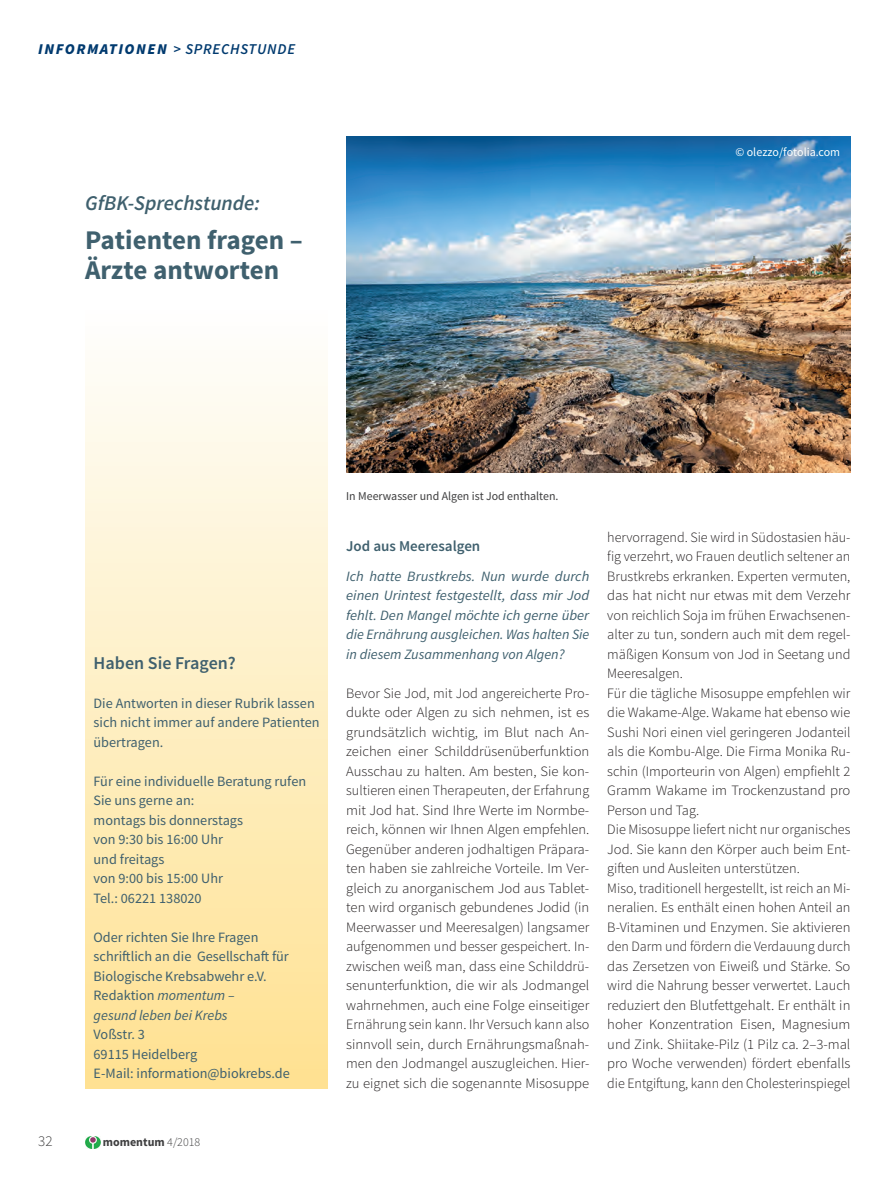
<style>
.page{position:relative;width:893px;height:1191px;background:#fff}
.page>*{position:absolute;margin:0;border:0;box-sizing:border-box;transform-origin:0 0}
.t1{font:27px/30px "Source Sans Pro Bold 3";color:#3f606e}
.t2{font:italic 600 21px "Source Sans Pro";color:#3f606e}
.t3{font:18px "Source Sans Pro Semibold 3";color:#3f606e}
.t4{font:italic 900 15px "Source Sans Pro";letter-spacing:.1em;color:#003a6f}
.t5{font:600 15px "Source Sans Pro";color:#3f606e}
.t6{font:300 15px "Source Sans Pro";color:#3e3e3f}
.t7{font:300 14.25px/19.5px "Source Sans Pro";color:#231f20;text-align:justify}
.t8{font:14.25px/19.5px "Source Sans Pro Regular 3";color:#3f606e}
.t9{font:italic 14.25px/19.5px "Source Sans Pro";color:#3f606e;text-align:justify}
.t10{font:14.25px "Source Sans Pro It 2";color:#3f606e}
.t11{font:12px "Source Sans Pro Regular 2";color:#3e3e3f}
.t12{font:12px "Source Sans Pro";color:#fff}
.t13{font:700 12px "Source Sans Pro";color:#3e3e3f}
.s1{font-weight:600}
.s2{font-family:"Source Sans Pro It 2"}
.s3{font-weight:300}
</style>
<div class="page">
<img style="left:85px;top:1136px;width:15px;height:12px">
<div style="left:86px;top:65px;width:241px;height:1023px;background:linear-gradient(to bottom,#fff,#fee295)"></div>
<img style="left:346px;top:136px;width:504px;height:336px">
<p class="t4" style="left:38px;top:39px;width:258px">INFORMATIONEN <span class="s1">&gt; SprEchstunDE</span></p>
<h2 class="t2" style="left:85px;top:190px;width:177px">GfbK-Sprechstunde:</h2>
<h1 class="t1" style="left:85px;top:226px;width:219px">Patienten fragen –<br>Ärzte antworten</h1>
<p class="t12" style="left:735px;top:145px;width:106px">© olezzo/fotolia.com</p>
<p class="t3" style="left:94px;top:651px;width:144px">Haben Sie Fragen?</p>
<p class="t8" style="left:94px;top:693px;width:228px">Die Antworten in dieser Rubrik lassen sich nicht immer auf andere Patienten übertragen.</p>
<p class="t8" style="left:94px;top:771px;width:214px">Für eine individuelle Beratung rufen<br>Sie uns gerne an:<br>montags bis donnerstags<br>von 9:30 bis 16:00 Uhr<br>und freitags<br>von 9:00 bis 15:00 Uhr<br>Tel.: 06221 138020</p>
<p class="t8" style="left:94px;top:927px;width:197px">Oder richten Sie Ihre Fragen schriftlich an die Gesellschaft für<br>Biologische Krebsabwehr e.V.<br>Redaktion <span class="s2">momentum –</span></p>
<p class="t10" style="left:94px;top:1006px;width:136px">gesund leben bei Krebs</p>
<p class="t8" style="left:94px;top:1025px;width:198px">Voßstr. 3<br>69115 Heidelberg<br>E-Mail: information@biokrebs.de</p>
<p class="t6" style="left:38px;top:1132px;width:16px">32</p>
<p class="t13" style="left:103px;top:1134px;width:99px">momentum <span class="s3">4/2018</span></p>
<p class="t11" style="left:346px;top:488px;width:214px">In Meerwasser und Algen ist Jod enthalten.</p>
<p class="t5" style="left:346px;top:537px;width:136px">Jod aus Meeresalgen</p>
<p class="t9" style="left:346px;top:566px;width:245px">Ich hatte Brustkrebs. Nun wurde durch einen Urintest festgestellt, dass mir Jod fehlt. Den Mangel möchte ich gerne über die Ernährung ausgleichen. Was halten Sie in diesem Zusammenhang von Algen?</p>
<p class="t7" style="left:346px;top:683px;width:245px">Bevor Sie Jod, mit Jod angereicherte Pro&shy;dukte oder Algen zu sich nehmen, ist es grundsätzlich wichtig, im Blut nach An&shy;zeichen einer Schilddrüsenüberfunktion Ausschau zu halten. Am besten, Sie kon&shy;sultieren einen Therapeuten, der Erfahrung mit Jod hat. Sind Ihre Werte im Normbe&shy;reich, können wir Ihnen Algen empfehlen.<br>Gegenüber anderen jodhaltigen Präpara&shy;ten haben sie zahlreiche Vorteile. Im Ver&shy;gleich zu anorganischem Jod aus Tablet&shy;ten wird organisch gebundenes Jodid (in Meerwasser und Meeresalgen) langsamer aufgenommen und besser gespeichert. In&shy;zwischen weiß man, dass eine Schilddrü&shy;senunterfunktion, die wir als Jodmangel wahrnehmen, auch eine Folge einseitiger Ernährung sein kann. Ihr Versuch kann also sinnvoll sein, durch Ernährungsmaßnah&shy;men den Jodmangel auszugleichen. Hier&shy;zu eignet sich die sogenannte Misosuppe</p>
<p class="t7" style="left:607px;top:527px;width:245px;text-align:left">hervorragend. Sie wird in Südostasien häu&shy;fig verzehrt, wo Frauen deutlich seltener an Brustkrebs erkranken. Experten vermuten, das hat nicht nur etwas mit dem Verzehr von reichlich Soja im frühen Erwachsenen&shy;alter zu tun, sondern auch mit dem regel&shy;mäßigen Konsum von Jod in Seetang und Meeresalgen.<br>Für die tägliche Misosuppe empfehlen wir die Wakame-Alge. Wakame hat ebenso wie Sushi Nori einen viel geringeren Jodanteil als die Kombu-Alge. Die Firma Monika Ru&shy;schin (Importeurin von Algen) empfiehlt 2<br>Gramm Wakame im Trockenzustand pro Person und Tag.<br>Die Misosuppe liefert nicht nur organisches Jod. Sie kann den Körper auch beim Ent&shy;giften und Ausleiten unterstützen.<br>Miso, traditionell hergestellt, ist reich an Mi&shy;neralien. Es enthält einen hohen Anteil an B-Vitaminen und Enzymen. Sie aktivieren den Darm und fördern die Verdauung durch das Zersetzen von Eiweiß und Stärke. So wird die Nahrung besser verwertet. Lauch reduziert den Blutfettgehalt. Er enthält in hoher Konzentration Eisen, Magnesium und Zink. Shiitake-Pilz (1 Pilz ca. 2–3-mal pro Woche verwenden) fördert ebenfalls die Entgiftung, kann den Cholesterinspiegel</p>
</div>
